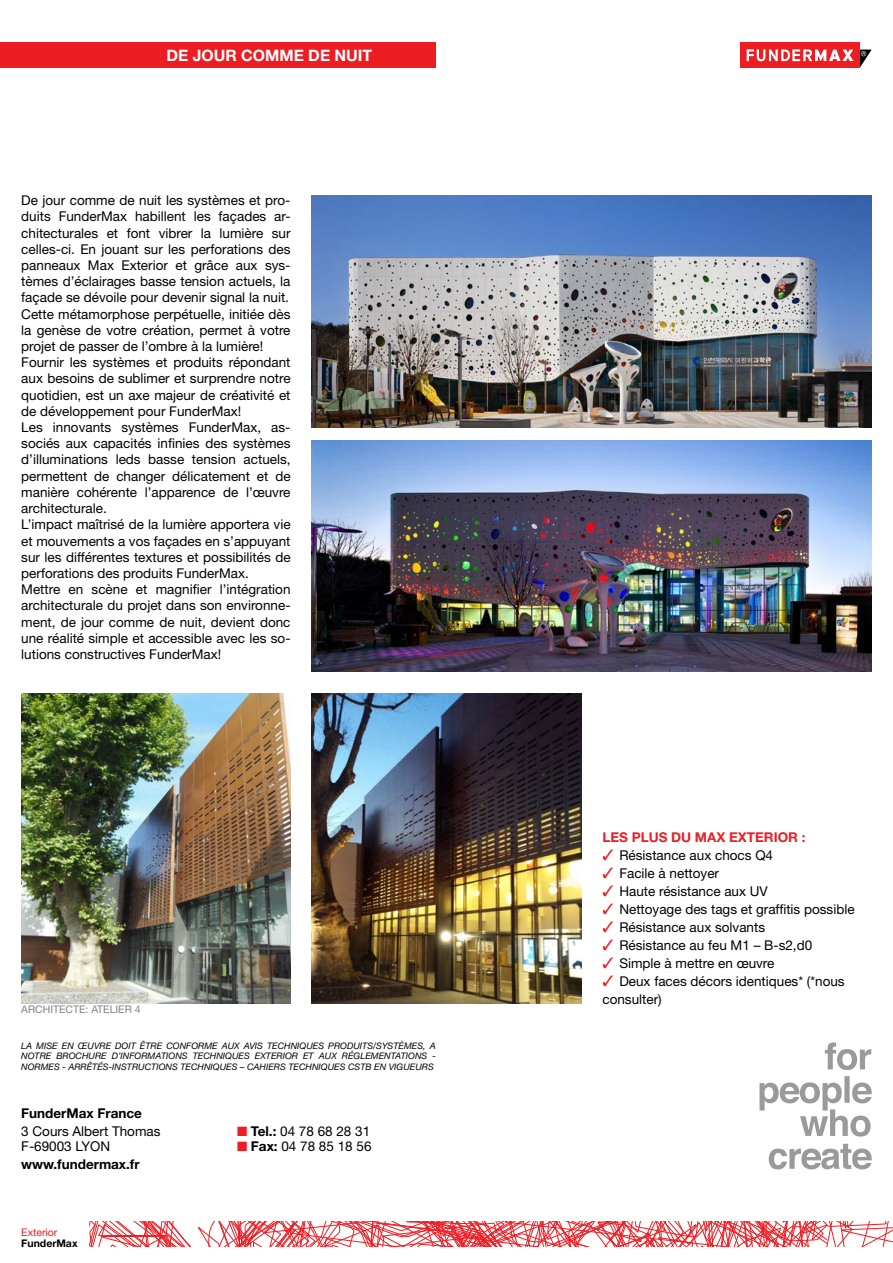
<style>
.page{position:relative;width:893px;height:1263px;background:#fff}
.page>*{position:absolute;margin:0;border:0;box-sizing:border-box;transform-origin:0 0}
.t1{font:700 15.75px "Helvetica Neue LT Pro";color:#fff}
.t2{font:13.5px/16.2px "Helvetica Neue LT Pro";color:#000}
.t3{font:700 13.5px "Helvetica Neue LT Pro";color:#000}
.t4{font:700 13.5px "Helvetica Neue LT Pro";color:#ed1d24}
.t5{font:10.5px "Helvetica Neue LT Pro";color:#808285}
.t6{font:700 10.5px "Helvetica Neue LT Pro";color:#000}
.t7{font:10.5px "Helvetica Neue LT Pro";color:#ed1d24}
.t8{font:italic 9px/10.5px "Helvetica Neue LT Pro";color:#000;text-align:justify}
.s1{color:#ed1d24}
.s2{font-weight:700}
</style>
<div class="page">
<svg style="left:769px;top:1144px;width:103px;height:25px"></svg>
<svg style="left:759px;top:1076px;width:113px;height:60px"></svg>
<svg style="left:825px;top:1042px;width:46px;height:28px"></svg>
<div style="left:740px;top:43px;width:119px;height:25px;background:#ed1d24"></div>
<svg style="left:746px;top:49px;width:125px;height:19px"></svg>
<div style="left:0;top:43px;width:436px;height:25px;background:#ed1d24"></div>
<svg style="left:89px;top:1221px;width:804px;height:26px"></svg>
<img style="left:21px;top:693px;width:270px;height:310px">
<img style="left:312px;top:693px;width:269px;height:310px">
<img style="left:312px;top:440px;width:560px;height:232px">
<img style="left:312px;top:196px;width:560px;height:231px">
<p class="t1" style="left:167px;top:45px;width:207px">de jour comme de nuit</p>
<p class="t2" style="left:21px;top:192px;width:271px">De jour comme de nuit les systèmes et pro&shy;duits FunderMax habillent les façades ar&shy;chitecturales et font vibrer la lumière sur celles-ci. En jouant sur les perforations des panneaux Max Exterior et grâce aux sys&shy;tèmes d’éclairages basse tension actuels, la façade se dévoile pour devenir signal la nuit.<br>Cette métamorphose perpétuelle, initiée dès la genèse de votre création, permet à votre projet de passer de l’ombre à la lumière!<br>Fournir les systèmes et produits répondant aux besoins de sublimer et surprendre notre quotidien, est un axe majeur de créativité et de développement pour FunderMax!<br>Les innovants systèmes FunderMax, as&shy;sociés aux capacités infinies des systèmes d’illuminations leds basse tension actuels, permettent de changer délicatement et de manière cohérente l’apparence de l’œuvre architecturale.<br>L’impact maîtrisé de la lumière apportera vie et mouvements a vos façades en s’appuyant sur les différentes textures et possibilités de perforations des produits FunderMax.<br>Mettre en scène et magnifier l’intégration architecturale du projet dans son environne&shy;ment, de jour comme de nuit, devient donc une réalité simple et accessible avec les so&shy;lutions constructives FunderMax!</p>
<p class="t5" style="left:21px;top:1003px;width:15px">Arch</p>
<p class="t5" style="left:50px;top:1003px;width:11px">itecte</p>
<p class="t5" style="left:86px;top:1003px;width:13px">: atel</p>
<p class="t5" style="left:116px;top:1003px;width:27px">ier 4</p>
<p class="t8" style="left:21px;top:1040px;width:416px">LA MISE EN ŒUVRE DOIT ÊTRE CONFORME AUX AVIS TECHNIQUES PRODUITS/SYSTÈMES, A NOTRE BROCHURE D’INFORMATIONS TECHNIQUES EXTERIOR ET AUX RÉGLEMENTATIONS - NORMES - ARRÊTÉS-INSTRUCTIONS TECHNIQUES – CAHIERS TECHNIQUES CSTB</p>
<p class="t8" style="left:374px;top:1061px;width:61px">EN VIGUEURS</p>
<p class="t3" style="left:21px;top:1105px;width:122px">FunderMax France</p>
<p class="t2" style="left:21px;top:1123px;width:141px">3 Cours Albert Thomas</p>
<p class="t2" style="left:237px;top:1123px;width:134px"><span class="s1">■</span> <span class="s2">Tel.:</span> 04 78 68 28 31</p>
<p class="t2" style="left:21px;top:1138px;width:91px">F-69003 LYON</p>
<p class="t2" style="left:237px;top:1138px;width:136px"><span class="s1">■</span> <span class="s2">Fax:</span> 04 78 85 18 56</p>
<p class="t3" style="left:21px;top:1156px;width:120px">www.fundermax.fr</p>
<p class="t7" style="left:21px;top:1226px;width:38px">Exterior</p>
<p class="t6" style="left:21px;top:1236px;width:58px">FunderMax</p>
<p class="t4" style="left:602px;top:828px;width:205px">Les plus du Max Exterior :</p>
<p class="t2" style="left:602px;top:846px;width:172px"><span class="s1">✓</span> Résistance aux chocs Q4</p>
<p class="t2" style="left:602px;top:864px;width:118px"><span class="s1">✓</span> Facile à nettoyer</p>
<p class="t2" style="left:602px;top:882px;width:167px"><span class="s1">✓</span> Haute résistance aux UV</p>
<p class="t2" style="left:602px;top:900px;width:254px"><span class="s1">✓</span> Nettoyage des tags et graffitis possible</p>
<p class="t2" style="left:602px;top:918px;width:164px"><span class="s1">✓</span> Résistance aux solvants</p>
<p class="t2" style="left:602px;top:936px;width:211px"><span class="s1">✓</span> Résistance au feu M1 – B-s2,d0</p>
<p class="t2" style="left:602px;top:954px;width:174px"><span class="s1">✓</span> Simple à mettre en œuvre</p>
<p class="t2" style="left:602px;top:971px;width:244px;line-height:18px"><span class="s1">✓</span> Deux faces décors identiques* (*nous consulter)</p>
</div>
